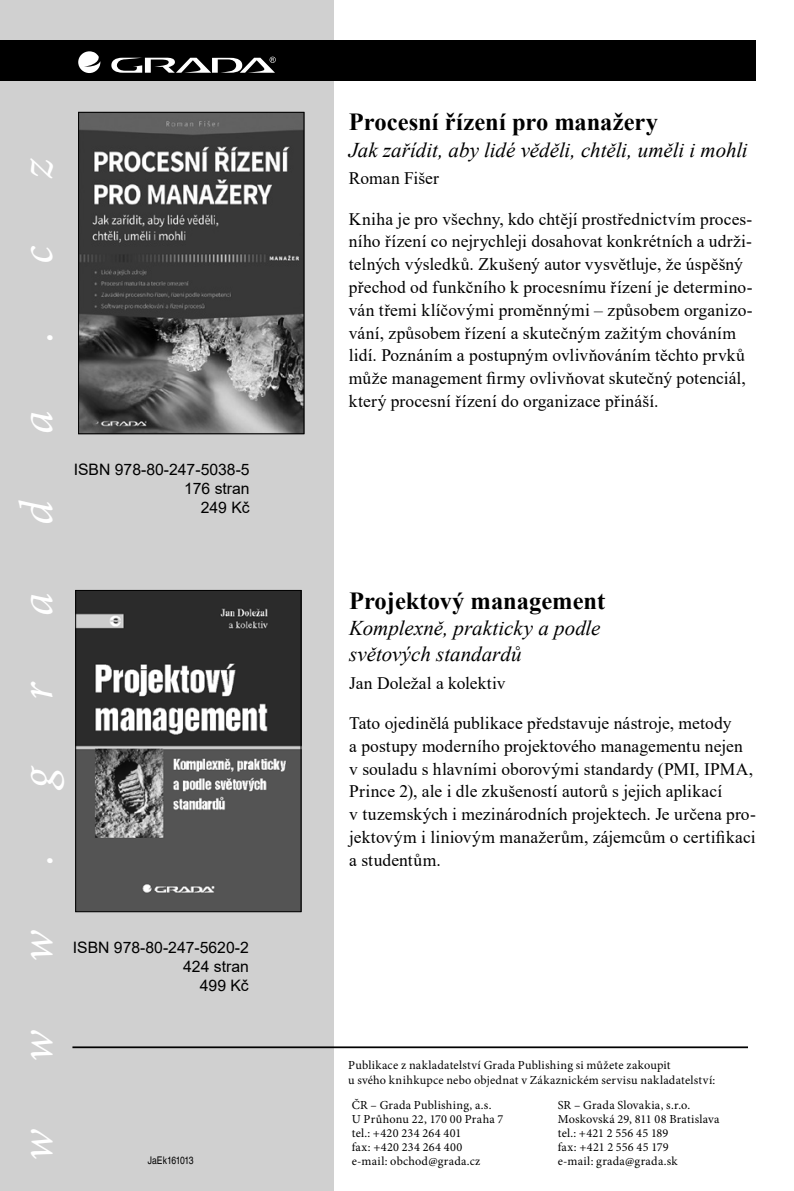
<style>
.page{position:relative;width:794px;height:1191px;background:#fff}
.page>*{position:absolute;margin:0;border:0;box-sizing:border-box;transform-origin:0 0}
.t1{font:italic 47.25px "Minion Pro";color:#fff}
.t2{font:700 24.5px "Times New Roman";color:#000}
.t3{font:italic 21px/26.2px "Times New Roman";color:#000}
.t4{font:17.5px/22.8px "Times New Roman";letter-spacing:.01em;color:#000}
.t5{font:15.75px/18.9px "Arial";color:#000;text-align:right}
.t6{font:12.25px/14px "Minion Pro";letter-spacing:.02em;color:#000}
.t7{font:condensed 10.5px "Nimbus Sans LOT";letter-spacing:-.03em;color:#000}
</style>
<div class="page">
<div style="left:0;top:0;width:334px;height:1191px;background:#d0d0d0"></div>
<div style="left:0;top:40px;width:756px;height:41px;background:#000"></div>
<hr style="left:72px;top:1046px;width:676px;height:2px;background:#000">
<svg style="left:111px;top:57px;width:165px;height:16px"></svg>
<svg style="left:78px;top:51px;width:22px;height:22px"></svg>
<img style="left:80px;top:114px;width:222px;height:318px">
<div style="left:78px;top:112px;width:226px;height:322px;border:1px solid #000"></div>
<img style="left:77px;top:592px;width:222px;height:318px">
<div style="left:75px;top:590px;width:226px;height:322px;border:1px solid #000"></div>
<p class="t1" style="left:5px;top:179px;width:22px;rotate:-90deg">z</p>
<p class="t1" style="left:5px;top:264px;width:20px;rotate:-90deg">c</p>
<p class="t1" style="left:5px;top:342px;width:13px;rotate:-90deg">.</p>
<p class="t1" style="left:5px;top:433px;width:25px;rotate:-90deg">a</p>
<p class="t1" style="left:5px;top:525px;width:26px;rotate:-90deg">d</p>
<p class="t5" style="left:74px;top:460px;width:177px">ISBN 978-80-247-5038-5<br>176 stran<br>249 Kč</p>
<p class="t1" style="left:5px;top:616px;width:25px;rotate:-90deg">a</p>
<p class="t1" style="left:5px;top:699px;width:20px;rotate:-90deg">r</p>
<p class="t1" style="left:5px;top:787px;width:26px;rotate:-90deg">g</p>
<p class="t1" style="left:5px;top:865px;width:13px;rotate:-90deg">.</p>
<p class="t1" style="left:5px;top:961px;width:33px;rotate:-90deg">w</p>
<p class="t1" style="left:5px;top:1061px;width:33px;rotate:-90deg">w</p>
<p class="t5" style="left:73px;top:938px;width:177px">ISBN 978-80-247-5620-2<br>424 stran<br>499 Kč</p>
<p class="t1" style="left:5px;top:1161px;width:33px;rotate:-90deg">w</p>
<p class="t7" style="left:148px;top:1154px;width:47px">JaEk161013</p>
<p class="t2" style="left:349px;top:105px;width:311px">Procesní řízení pro manažery</p>
<p class="t3" style="left:349px;top:136px;width:400px">Jak zařídit, aby lidé věděli, chtěli, uměli i mohli</p>
<p class="t4" style="left:349px;top:167px;width:92px">Roman Fišer</p>
<p class="t4" style="left:349px;top:207px;width:405px">Kniha je pro všechny, kdo chtějí prostřednictvím proces&shy;ního řízení co nejrychleji dosahovat konkrétních a udrži&shy;telných výsledků. Zkušený autor vysvětluje, že úspěšný přechod od funkčního k procesnímu řízení je determino&shy;ván třemi klíčovými proměnnými – způsobem organizo&shy;vání, způsobem řízení a skutečným zažitým chováním lidí. Poznáním a postupným ovlivňováním těchto prvků může management firmy ovlivňovat skutečný potenciál, který procesní řízení do organizace přináší.</p>
<p class="t2" style="left:349px;top:582px;width:258px">Projektový management</p>
<p class="t3" style="left:349px;top:614px;width:253px">Komplexně, prakticky a podle světových standardů</p>
<p class="t4" style="left:349px;top:671px;width:158px">Jan Doležal a kolektiv</p>
<p class="t4" style="left:349px;top:711px;width:408px">Tato ojedinělá publikace představuje nástroje, metody<br>a postupy moderního projektového managementu nejen v souladu s hlavními oborovými standardy (PMI, IPMA, Prince 2), ale i dle zkušeností autorů s jejich aplikací<br>v tuzemských i mezinárodních projektech. Je určena pro&shy;jektovým i liniovým manažerům, zájemcům o certifikaci a studentům.</p>
<p class="t6" style="left:348px;top:1058px;width:369px;line-height:14.7px">Publikace z nakladatelství Grada Publishing si můžete zakoupit<br>u svého knihkupce nebo objednat v Zákaznickém servisu nakladatelství:</p>
<p class="t6" style="left:352px;top:1097px;width:153px">ČR – Grada Publishing, a.s.<br>U Průhonu 22, 170 00 Praha 7 tel.: +420 234 264 401<br>fax: +420 234 264 400<br>e-mail: obchod@grada.cz</p>
<p class="t6" style="left:558px;top:1097px;width:163px">SR – Grada Slovakia, s.r.o.<br>Moskovská 29, 811 08 Bratislava tel.: +421 2 556 45 189<br>fax: +421 2 556 45 179</p>
<p class="t6" style="left:558px;top:1154px;width:121px">e-mail: grada@grada.sk</p>
</div>
